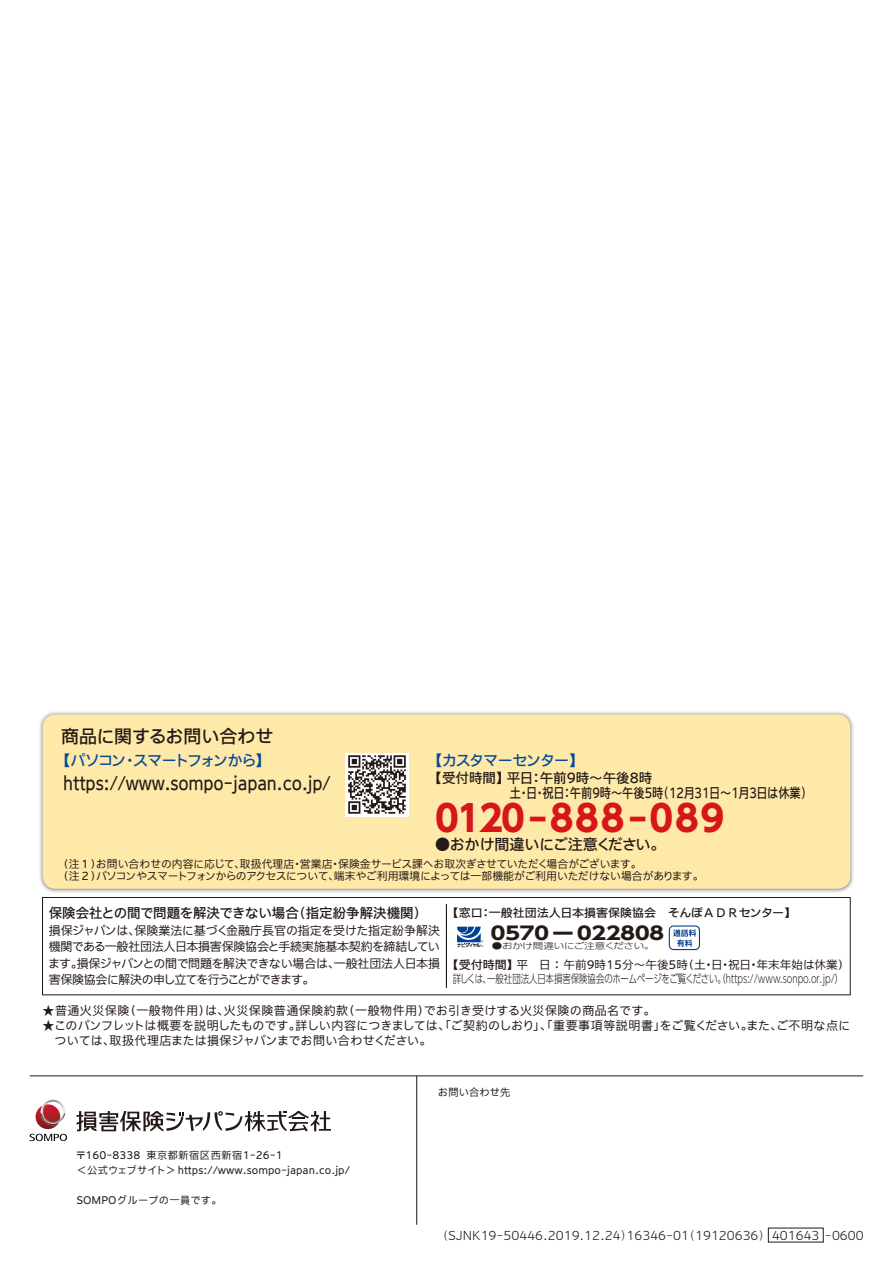
<style>
.page{position:relative;width:893px;height:1263px;background:#fff}
.page>*{position:absolute;margin:0;border:0;box-sizing:border-box;transform-origin:0 0}
.t1{font:36px "UD Shin Go Pro Bold 90 pv RKSJ H";letter-spacing:.05em;color:#d71619}
.t2{font:18px "Iwa UCDA Goth Std Md 90 pv RKSJ H";letter-spacing:-.01em;color:#231916;scale:.88 1}
.t3{font:18px "Iwa UCDA Goth Std Md 90 pv RKSJ H";letter-spacing:-.01em;color:#231916}
.t4{font:18px "UD Shin Go Pro Bold 90 pv RKSJ H";letter-spacing:-.355em;color:#231916;scale:1.25 1}
.t5{font:15px "Iwa UCDA Goth Std Md 90 pv RKSJ H";letter-spacing:-.11em;color:#054a96}
.t6{font:15px "Iwa UCDA Goth Std Md 90 pv RKSJ H";letter-spacing:-.01em;color:#231916}
.t7{font:15px "Iwa UCDA Goth Std Md 90 pv RKSJ H";letter-spacing:-.08em;color:#054a96}
.t8{font:13.5px/15px "Iwa UCDA Goth Std Md 90 pv RKSJ H";color:#231916}
.t9{font:12px/16.5px "Iwa UCDA Goth Std Th 90 pv RKSJ H";letter-spacing:-.005em;color:#231916;text-align:justify}
.t10{font:12px "Iwa UCDA Goth Std Lt 90 pv RKSJ H";color:#231916}
.t11{font:12px "Iwa UCDA Goth Std Th 90 pv RKSJ H";letter-spacing:.04em;color:#231916}
.t12{font:11.4px "UD Shin Go Pro Light 90 pv RKSJ H";color:#231916;scale:.74 1}
.t13{font:11.4px "Iwa UCDA Goth Std Th 90 pv RKSJ H";color:#231916}
.t14{font:11.4px "Iwa UCDA Goth Std Md 90 pv RKSJ H";color:#231916;scale:1.05 1}
.t15{font:10.8px/12px "Iwa UCDA Goth Std Th 90 pv RKSJ H";letter-spacing:-.02em;color:#231916}
.t16{font:10.2px/15px "Iwa UCDA Goth Std Th 90 pv RKSJ H";color:#231916}
.t17{font:10.2px "Iwa UCDA Goth Std Th 90 pv RKSJ H";letter-spacing:.02em;color:#231916}
.t18{font:8.4px "UD Shin Go Pro Light 90 pv RKSJ H";letter-spacing:-.03em;color:#231916;scale:1.25 1}
.s1{font-size:28.8px}
.s2{font-family:"Iwa UCDA Goth Std Md 90 pv RKSJ H"}
</style>
<div class="page">
<hr style="left:30px;top:1075px;width:833px;height:1px;background:#231916">
<hr style="left:416px;top:1076px;width:1px;height:149px;background:#231916">
<svg style="left:77px;top:1111px;width:254px;height:20px"></svg>
<svg style="left:30px;top:1099px;width:37px;height:42px"></svg>
<hr style="left:446px;top:904px;width:1px;height:84px;background:#000102">
<div style="left:669px;top:925px;width:31px;height:25px;border:1px solid #00408d;border-radius:4px"></div>
<svg style="left:673px;top:929px;width:23px;height:18px"></svg>
<svg style="left:457px;top:927px;width:26px;height:20px"></svg>
<div style="left:42px;top:897px;width:808px;height:98px;border:1px solid #231916"></div>
<img style="left:39px;top:711px;width:815px;height:182px">
<div style="left:43px;top:714px;width:807px;height:175px;background:#ffe9a9;border-radius:13px"></div>
<img style="left:345px;top:753px;width:64px;height:63px">
<h2 class="t3" style="left:61px;top:729px;width:214px">商品に関するお問い合わせ</h2>
<p class="t5" style="left:56px;top:755px;width:216px">【パソコン・スマートフォンから】</p>
<h2 class="t2" style="left:63px;top:776px;width:305px">https://www.sompo-japan.co.jp/</h2>
<p class="t7" style="left:428px;top:755px;width:157px">【カスタマーセンター】</p>
<p class="t8" style="left:510px;top:772px;width:304px;text-indent:-81px">【受付時間】平日：午前9時～午後8時<br>土・日・祝日：午前9時～午後5時（12月31日～1月3日は休業）</p>
<h1 class="t1" style="left:435px;top:805px;width:291px">0120<span class="s1">ー</span>888<span class="s1">ー</span>089</h1>
<p class="t6" style="left:435px;top:839px;width:232px">●おかけ間違いにご注意ください。</p>
<p class="t15" style="left:58px;top:859px;width:647px">（注１）お問い合わせの内容に応じて、取扱代理店・営業店・保険金サービス課へお取次ぎさせていただく場合がございます。<br>（注２）パソコンやスマートフォンからのアクセスについて、端末やご利用環境によっては一部機能がご利用いただけない場合があります。</p>
<p class="t8" style="left:49px;top:907px;width:380px">保険会社との間で問題を解決できない場合（指定紛争解決機関）</p>
<p class="t9" style="left:48px;top:924px;width:393px">損保ジャパンは、保険業法に基づく金融庁長官の指定を受けた指定紛争解決機関である一般社団法人日本損害保険協会と手続実施基本契約を締結しています。損保ジャパンとの間で問題を解決できない場合は、一般社団法人日本損害保険協会に解決の申し立てを行うことができます。</p>
<p class="t14" style="left:447px;top:909px;width:334px">【窓口：一般社団法人日本損害保険協会　そんぽＡＤＲセンター】</p>
<h2 class="t4" style="left:487px;top:926px;width:19px">０</h2>
<p class="t18" style="left:492px;top:942px;width:132px">●おかけ間違いにご注意ください。</p>
<h2 class="t4" style="left:501px;top:926px;width:135px">５７０ー０２２８０８</h2>
<p class="t13" style="left:447px;top:960px;width:404px"><span class="s2">【受付時間】</span>平　日 ： 午前9時15分～午後5時（土・日・祝日・年末年始は休業）</p>
<p class="t12" style="left:453px;top:975px;width:529px">詳しくは、一般社団法人日本損害保険協会のホームページをご覧ください。（https://www.sonpo.or.jp/）</p>
<p class="t11" style="left:43px;top:1006px;width:615px">★普通火災保険（一般物件用）は、火災保険普通保険約款（一般物件用）でお引き受けする火災保険の商品名です。</p>
<p class="t9" style="left:54px;top:1019px;width:797px;line-height:15px;text-indent:-12px">★このパンフレットは概要を説明したものです。詳しい内容につきましては、「ご契約のしおり」、「重要事項等説明書」をご覧ください。また、ご不明な点については、取扱代理店または損保ジャパンまでお問い合わせください。</p>
<p class="t16" style="left:76px;top:1149px;width:276px">〒160-8338 東京都新宿区西新宿1-26-1<br>＜公式ウェブサイト＞ https://www.sompo-japan.co.jp/</p>
<p class="t17" style="left:77px;top:1196px;width:146px">SOMPOグループの一員です。</p>
<p class="t16" style="left:438px;top:1086px;width:74px">お問い合わせ先</p>
<p class="t10" style="left:436px;top:1230px;width:429px">（SJNK19-50446.2019.12.24）16346-01（19120636） 401643 -0600</p>
</div>
